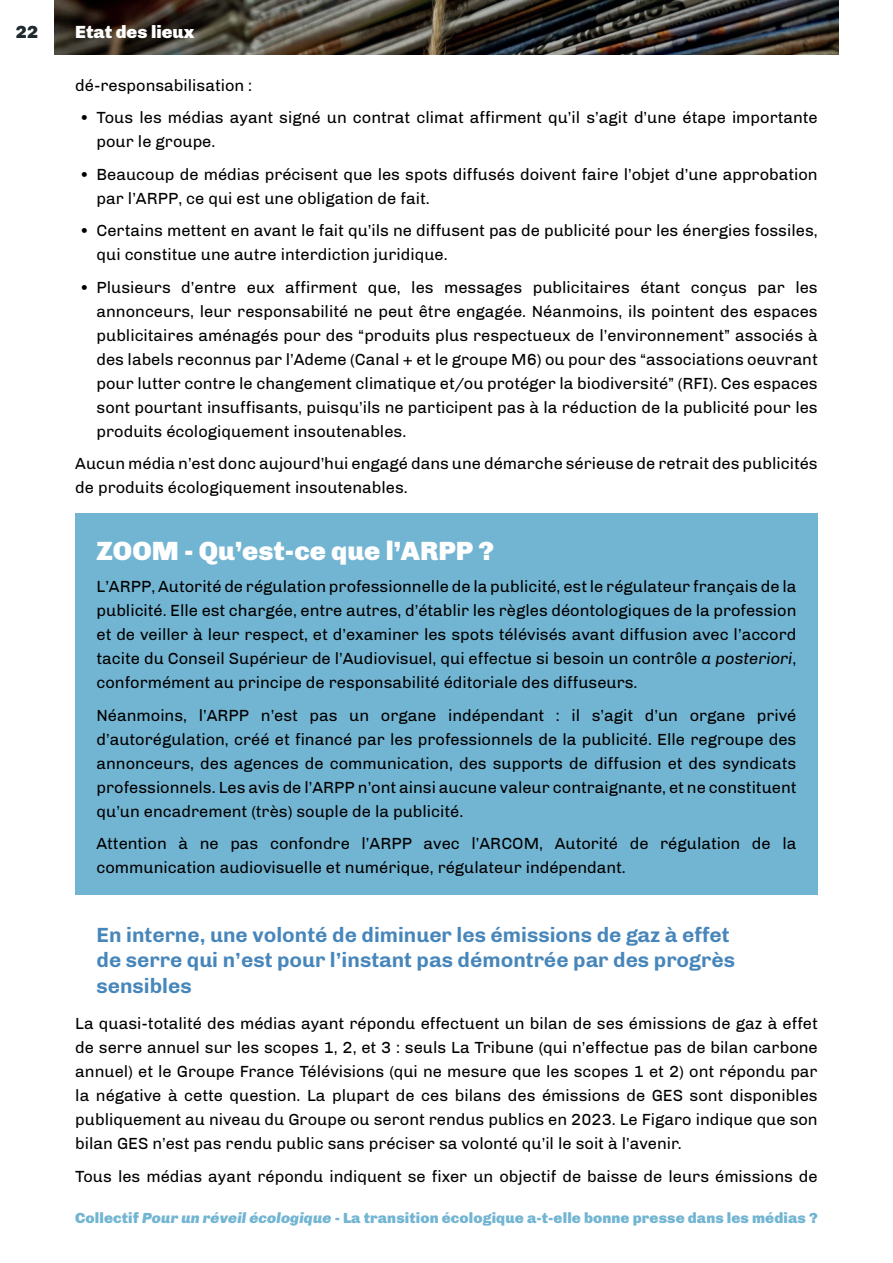
<style>
.page{position:relative;width:893px;height:1263px;background:#fff}
.page>*{position:absolute;margin:0;border:0;box-sizing:border-box;transform-origin:0 0}
.t1{font:900 27px "Chivo";color:#fff}
.t2{font:700 21px/25.2px "Chivo";color:#4786bb}
.t3{font:900 18px "Chivo";color:#fff}
.t4{font:900 18px "Chivo";color:#1e2a30}
.t5{font:16.5px/24px "Chivo";color:#000001}
.t6{font:900 15px "Chivo";letter-spacing:.005em;color:#72b5d2}
.s1{font-style:italic}
</style>
<div class="page">
<img style="left:54px;top:0;width:785px;height:54px">
<div style="left:75px;top:513px;width:743px;height:381px;background:#72b5d2"></div>
<p class="t4" style="left:16px;top:21px;width:24px">22</p>
<p class="t3" style="left:75px;top:21px;width:121px">Etat des lieux</p>
<p class="t5" style="left:75px;top:73px;width:178px">dé-responsabilisation :</p>
<p class="t5" style="left:97px;top:106px;width:723px;text-indent:-17px">• Tous les médias ayant signé un contrat climat affirment qu’il s’agit d’une étape importante pour le groupe.</p>
<p class="t5" style="left:97px;top:162px;width:723px;text-indent:-17px">• Beaucoup de médias précisent que les spots diffusés doivent faire l’objet d’une approbation par l’ARPP, ce qui est une obligation de fait.</p>
<p class="t5" style="left:97px;top:219px;width:723px;text-indent:-17px">• Certains mettent en avant le fait qu’ils ne diffusent pas de publicité pour les énergies fossiles, qui constitue une autre interdiction juridique.</p>
<p class="t5" style="left:97px;top:275px;width:723px;text-align:justify;text-indent:-17px">• Plusieurs d’entre eux affirment que, les messages publicitaires étant conçus par les annonceurs, leur responsabilité ne peut être engagée. Néanmoins, ils pointent des espaces publicitaires aménagés pour des “produits plus respectueux de l’environnement” associés à des labels reconnus par l’Ademe (Canal + et le groupe M6) ou pour des “associations oeuvrant pour lutter contre le changement climatique et/ou protéger la biodiversité” (RFI). Ces espaces sont pourtant insuffisants, puisqu’ils ne participent pas à la réduction de la publicité pour les produits écologiquement insoutenables.</p>
<p class="t5" style="left:75px;top:452px;width:744px">Aucun média n’est donc aujourd’hui engagé dans une démarche sérieuse de retrait des publicités de produits écologiquement insoutenables.</p>
<h1 class="t1" style="left:97px;top:534px;width:399px">ZOOM - Qu’est-ce que l’ARPP ?</h1>
<p class="t5" style="left:97px;top:575px;width:701px;text-align:justify">L’ARPP, Autorité de régulation professionnelle de la publicité, est le régulateur français de la publicité. Elle est chargée, entre autres, d’établir les règles déontologiques de la profession et de veiller à leur respect, et d’examiner les spots télévisés avant diffusion avec l’accord tacite du Conseil Supérieur de l’Audiovisuel, qui effectue si besoin un contrôle <span class="s1">a posteriori</span>, conformément au principe de responsabilité éditoriale des diffuseurs.</p>
<p class="t5" style="left:97px;top:703px;width:701px;text-align:justify">Néanmoins, l’ARPP n’est pas un organe indépendant : il s’agit d’un organe privé d’autorégulation, créé et financé par les professionnels de la publicité. Elle regroupe des annonceurs, des agences de communication, des supports de diffusion et des syndicats professionnels. Les avis de l’ARPP n’ont ainsi aucune valeur contraignante, et ne constituent qu’un encadrement (très) souple de la publicité.</p>
<p class="t5" style="left:97px;top:832px;width:701px">Attention à ne pas confondre l’ARPP avec l’ARCOM, Autorité de régulation de la communication audiovisuelle et numérique, régulateur indépendant.</p>
<p class="t2" style="left:97px;top:922px;width:640px">En interne, une volonté de diminuer les émissions de gaz à effet de serre qui n’est pour l’instant pas démontrée par des progrès sensibles</p>
<p class="t5" style="left:75px;top:1012px;width:744px;text-align:justify">La quasi-totalité des médias ayant répondu effectuent un bilan de ses émissions de gaz à effet de serre annuel sur les scopes 1, 2, et 3 : seuls La Tribune (qui n’effectue pas de bilan carbone annuel) et le Groupe France Télévisions (qui ne mesure que les scopes 1 et 2) ont répondu par la négative à cette question. La plupart de ces bilans des émissions de GES sont disponibles publiquement au niveau du Groupe ou seront rendus publics en 2023. Le Figaro indique que son bilan GES n’est pas rendu public sans préciser sa volonté qu’il le soit à l’avenir.</p>
<p class="t5" style="left:75px;top:1164px;width:744px">Tous les médias ayant répondu indiquent se fixer un objectif de baisse de leurs émissions de</p>
<p class="t6" style="left:75px;top:1209px;width:744px">Collectif <span class="s1">Pour un réveil écologique</span> - La transition écologique a-t-elle bonne presse dans les médias ?</p>
</div>
